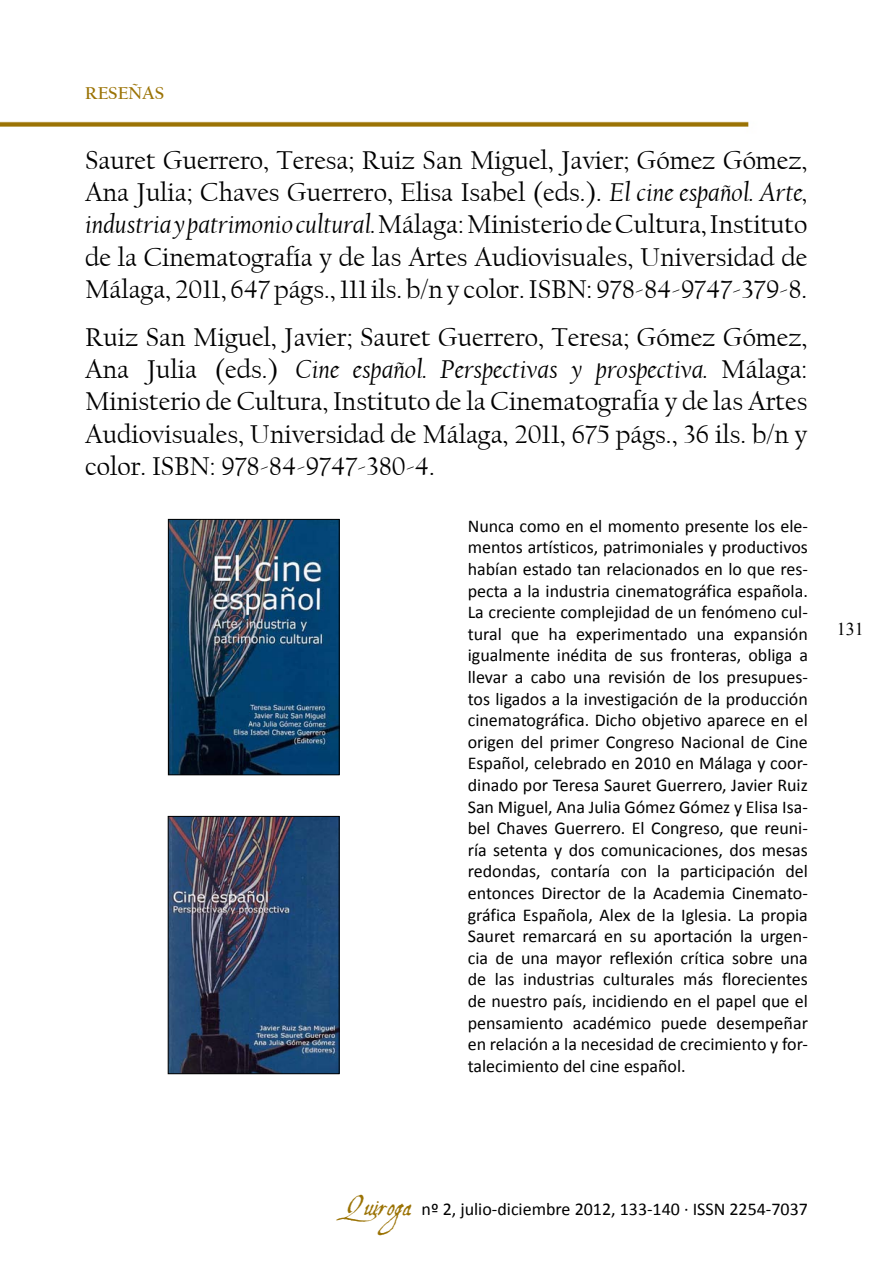
<style>
.page{position:relative;width:893px;height:1263px;background:#fff}
.page>*{position:absolute;margin:0;border:0;box-sizing:border-box;transform-origin:0 0}
.t1{font:27px/32.4px "Californian FB";color:#000;text-align:justify}
.cuerpo_de_texto{font:18px/21.6px "Calibri";color:#000;text-align:justify}
.t2{font:700 18px "Californian FB";color:#9b7305}
.t3{font:18px "Times New Roman";color:#000}
.s1{font-style:italic}
.s2{font-family:"Aquiline";font-size:27px;color:#9b7305}
</style>
<div class="page">
<img style="left:0;top:121px;width:749px;height:6px">
<img style="left:170px;top:521px;width:168px;height:252px">
<div style="left:168px;top:519px;width:172px;height:256px;border:1px solid #000"></div>
<img style="left:170px;top:818px;width:167px;height:254px">
<div style="left:168px;top:816px;width:171px;height:258px;border:1px solid #000"></div>
<p class="t2" style="left:85px;top:83px;width:81px">RESEÑAS</p>
<p class="t1" style="left:85px;top:144px;width:724px">Sauret Guerrero, Teresa; Ruiz San Miguel, Javier; Gómez Gómez, Ana Julia; Chaves Guerrero, Elisa Isabel (eds.). <span class="s1">El cine español. Arte, industria y patrimonio cultural.</span> Málaga: Ministerio de Cultura, Instituto de la Cinematografía y de las Artes Audiovisuales, Universidad de Málaga, 2011, 647 págs., 111 ils. b/n y color. ISBN: 978-84-9747-379‑8.</p>
<p class="t1" style="left:85px;top:321px;width:724px">Ruiz San Miguel, Javier; Sauret Guerrero, Teresa; Gómez Gómez, Ana Julia (eds.) <span class="s1">Cine español. Perspectivas y prospectiva.</span> Málaga:<br>Ministerio de Cultura, Instituto de la Cinematografía y de las Artes Audiovisuales, Universidad de Málaga, 2011, 675 págs., 36 ils. b/n y color. ISBN: 978-84-9747-380-4.</p>
<p class="cuerpo_de_texto" style="left:468px;top:514px;width:342px">Nunca como en el momento presente los ele&shy;mentos artísticos, patrimoniales y productivos habían estado tan relacionados en lo que res&shy;pecta a la industria cinematográfica española.<br>La creciente complejidad de un fenómeno cul&shy;tural que ha experimentado una expansión igualmente inédita de sus fronteras, obliga a llevar a cabo una revisión de los presupues&shy;tos ligados a la investigación de la producción cinematográfica. Dicho objetivo aparece en el origen del primer Congreso Nacional de Cine Español, celebrado en 2010 en Málaga y coor&shy;dinado por Teresa Sauret Guerrero, Javier Ruiz San Miguel, Ana Julia Gómez Gómez y Elisa Isa&shy;bel Chaves Guerrero. El Congreso, que reuni&shy;ría setenta y dos comunicaciones, dos mesas redondas, contaría con la participación del entonces Director de la Academia Cinemato&shy;gráfica Española, Alex de la Iglesia. La propia Sauret remarcará en su aportación la urgen&shy;cia de una mayor reflexión crítica sobre una de las industrias culturales más florecientes de nuestro país, incidiendo en el papel que el pensamiento académico puede desempeñar en relación a la necesidad de crecimiento y for&shy;talecimiento del cine español.</p>
<p class="t3" style="left:837px;top:616px;width:28px">131</p>
<p class="cuerpo_de_texto" style="left:345px;top:1197px;width:465px"><span class="s2">Quiroga</span> nº 2, julio-diciembre 2012, 133-140 · ISSN 2254-7037</p>
</div>
